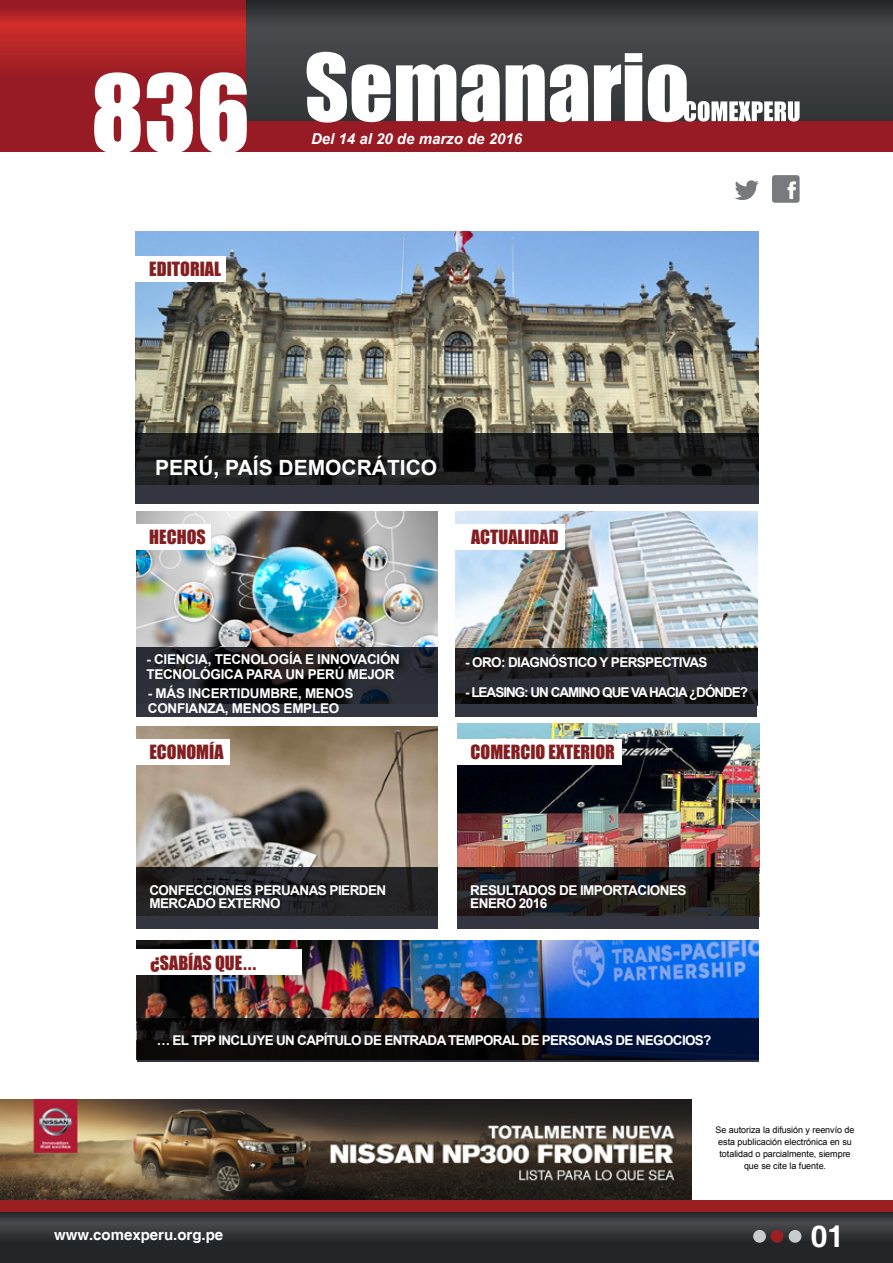
<style>
.page{position:relative;width:893px;height:1263px;background:#fff}
.page>*{position:absolute;margin:0;border:0;box-sizing:border-box;transform-origin:0 0}
.t1{font:99px "Impact";color:#fff}
.t2{font:700 30px "Helvetica";color:#fff}
.t3{font:700 21px "Arial";color:#fff}
.t4{font:18px "Impact";color:#831f21}
.t5{font:italic 700 15px "Arial";color:#fff}
.t6{font:700 15px "Helvetica";color:#fff}
.t7{font:700 13.5px/13.5px "Arial";letter-spacing:-.04em;color:#fff}
.t8{font:700 13.5px/15px "Arial";letter-spacing:-.02em;color:#fff}
.t9{font:700 13.5px "Arial";letter-spacing:-.075em;color:#fff}
.t10{font:9px/12px "Arial";letter-spacing:-.005em;color:#000;text-align:center}
</style>
<div class="page">
<img style="left:457px;top:724px;width:302px;height:143px">
<img style="left:137px;top:727px;width:301px;height:140px">
<img style="left:455px;top:511px;width:302px;height:137px">
<img style="left:136px;top:232px;width:623px;height:201px">
<img style="left:137px;top:511px;width:301px;height:136px">
<img style="left:1px;top:1099px;width:691px;height:101px">
<img style="left:137px;top:940px;width:622px;height:78px">
<svg style="left:245px;top:0;width:648px;height:121px;background:#3e3e41"></svg>
<div style="left:0;top:121px;width:893px;height:30px;background:#971b25"></div>
<svg style="left:0;top:0;width:245px;height:121px;background:#a72026"></svg>
<svg style="left:307px;top:52px;width:83px;height:71px"></svg>
<svg style="left:396px;top:64px;width:60px;height:57px"></svg>
<svg style="left:462px;top:64px;width:38px;height:58px"></svg>
<svg style="left:506px;top:64px;width:82px;height:58px"></svg>
<svg style="left:594px;top:53px;width:48px;height:68px"></svg>
<svg style="left:648px;top:64px;width:152px;height:58px"></svg>
<svg style="left:0;top:1212px;width:893px;height:51px;background:#2d3033"></svg>
<div style="left:0;top:1200px;width:893px;height:12px;background:#9b1f21"></div>
<div style="left:753px;top:1230px;width:13px;height:13px;background:#c9cccc;border-radius:50%"></div>
<div style="left:771px;top:1230px;width:12px;height:13px;background:#9b1f21;border-radius:50%"></div>
<div style="left:789px;top:1230px;width:12px;height:13px;background:#c9cccc;border-radius:50%"></div>
<svg style="left:136px;top:433px;width:623px;height:70px;background:#222427"></svg>
<svg style="left:136px;top:647px;width:302px;height:69px;background:#1f2026"></svg>
<svg style="left:136px;top:867px;width:302px;height:50px;background:#222226"></svg>
<svg style="left:455px;top:648px;width:302px;height:55px;background:#1f1f23"></svg>
<svg style="left:457px;top:867px;width:302px;height:50px;background:#211e1e"></svg>
<svg style="left:137px;top:1018px;width:622px;height:43px;background:#0c0f1c"></svg>
<div style="left:136px;top:917px;width:302px;height:12px;background:#333640"></div>
<div style="left:455px;top:703px;width:302px;height:13px;background:#333640"></div>
<div style="left:457px;top:917px;width:302px;height:12px;background:#333640"></div>
<div style="left:131px;top:256px;width:95px;height:25px;background:#fff"></div>
<div style="left:134px;top:524px;width:77px;height:26px;background:#fff"></div>
<div style="left:455px;top:524px;width:109px;height:26px;background:#fff"></div>
<div style="left:134px;top:740px;width:96px;height:25px;background:#fff"></div>
<div style="left:455px;top:740px;width:167px;height:25px;background:#fff"></div>
<svg style="left:735px;top:180px;width:24px;height:20px"></svg>
<div style="left:772px;top:175px;width:28px;height:28px;background:#797a7d;border-radius:3px"></div>
<svg style="left:787px;top:181px;width:9px;height:18px"></svg>
<div style="left:135px;top:949px;width:167px;height:26px;background:#fff"></div>
<h1 class="t1" style="left:91px;top:37px;width:161px">836</h1>
<h3 class="t4" style="left:149px;top:255px;width:73px">EDITORIAL</h3>
<p class="t5" style="left:311px;top:128px;width:212px">Del 14 al 20 de marzo de 2016</p>
<h3 class="t3" style="left:155px;top:454px;width:280px">PERÚ, PAÍS DEMOCRÁTICO</h3>
<h3 class="t4" style="left:149px;top:523px;width:58px">HECHOS</h3>
<h3 class="t4" style="left:471px;top:523px;width:89px">ACTUALIDAD</h3>
<p class="t8" style="left:146px;top:652px;width:255px;text-indent:132px">GÍA E INNOVACIÓN<br>TECNOLÓGICA PARA UN PERÚ MEJOR</p>
<p class="t8" style="left:148px;top:686px;width:207px">- MÁS INCERTIDUMBRE, MENOS<br>CONFIANZA, MENOS EMPLEO</p>
<p class="t8" style="left:146px;top:652px;width:115px">- CIENCIA, TECNOLO</p>
<p class="t7" style="left:465px;top:656px;width:244px">- ORO : DIAGNÓSTICO Y PERSPECTIVAS</p>
<p class="t9" style="left:465px;top:683px;width:285px">- LEASING: UN CAMINO QUE VA HACIA ¿DÓNDE?</p>
<h3 class="t4" style="left:149px;top:738px;width:76px">ECONOMÍA</h3>
<h3 class="t4" style="left:470px;top:738px;width:146px">COMERCIO EXTERIOR</h3>
<p class="t7" style="left:149px;top:884px;width:238px">CONFECCIONES PERUANAS PIERDEN<br>MERCADO EXTERNO</p>
<p class="t7" style="left:470px;top:884px;width:218px">RESULTADOS DE IMPORTACIONES<br>ENERO 2016</p>
<h3 class="t4" style="left:150px;top:949px;width:107px">¿SABÍAS QUE ...</h3>
<p class="t7" style="left:157px;top:1034px;width:44px">… EL TPP</p>
<p class="t7" style="left:218px;top:1034px;width:495px">INCLUYE UN CAPÍTULO DE ENTRADA TEMPORAL DE PERSONAS DE NEGOCIOS?</p>
<p class="t10" style="left:716px;top:1124px;width:140px">Se autoriza la difusión y reenvío de esta publicación electrónica en su totalidad o parcialmente, siempre que se cite la fuente.</p>
<p class="t6" style="left:54px;top:1226px;width:171px">www.comexperu.org.pe</p>
<h2 class="t2" style="left:811px;top:1218px;width:35px">01</h2>
</div>
